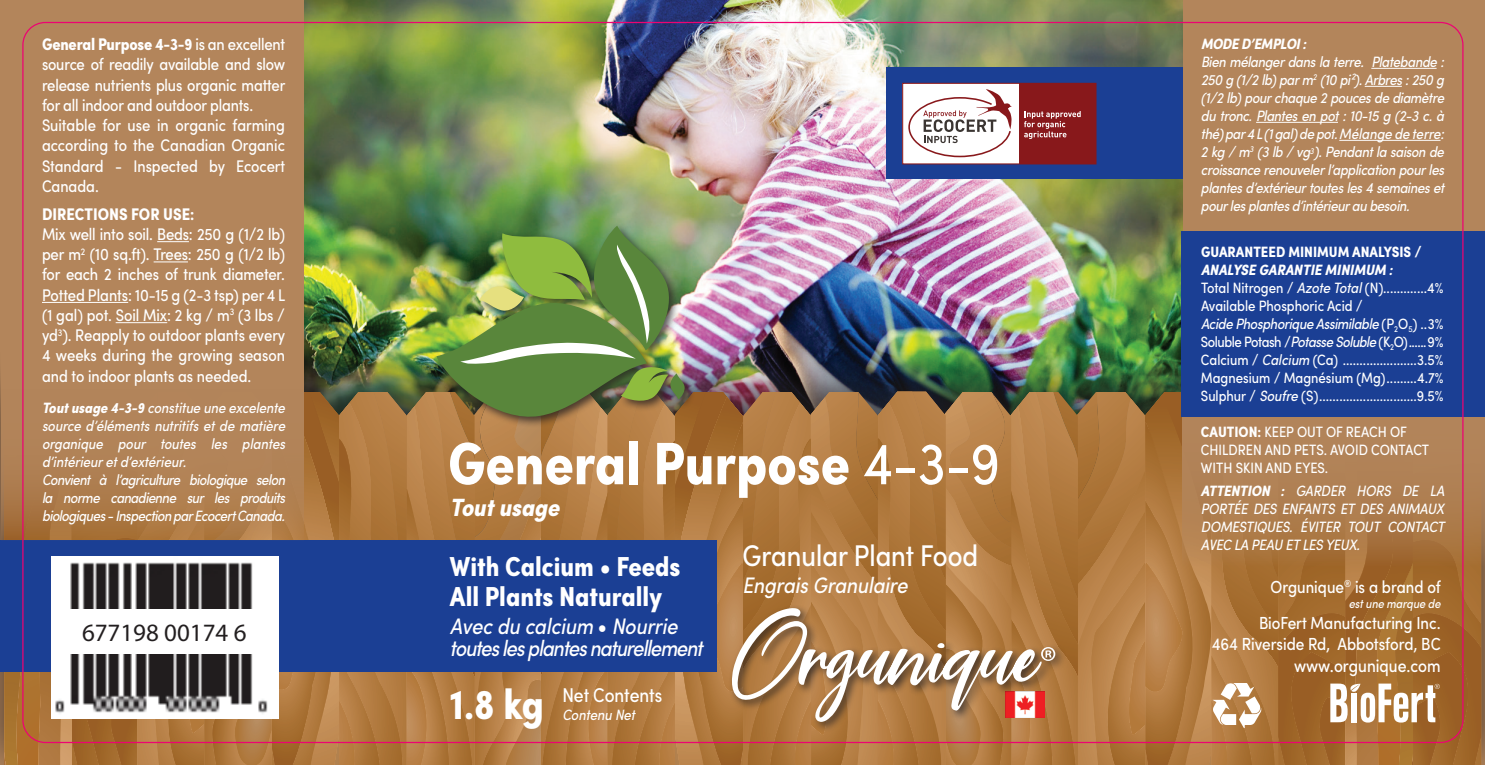
<style>
.page{position:relative;width:1485px;height:765px;background:#fff}
.page>*{position:absolute;margin:0;border:0;box-sizing:border-box;transform-origin:0 0}
.t1{font:700 condensed 60px "Sofia Pro";color:#fff}
.t2{font:condensed 30px "Sofia Pro";color:#fff}
.t3{font:700 condensed 27.5px/30px "Sofia Pro";color:#fff}
.t4{font:25px "Myriad Pro";color:#231f20}
.t5{font:italic 700 condensed 25px "Sofia Pro";color:#fff}
.t6{font:italic condensed 22.5px/22.5px "Sofia Pro";letter-spacing:-.04em;color:#fff}
.t7{font:italic condensed 22.5px "Sofia Pro";letter-spacing:-.01em;color:#fff}
.t8{font:condensed 20px "Sofia Pro";color:#fff}
.t9{font:condensed 18px "Sofia Pro";color:#fff}
.t10{font:condensed 17.5px/21px "Sofia Pro";color:#fff;text-align:right}
.t11{font:condensed 17px/20.2px "Sofia Pro";letter-spacing:-.005em;color:#fff}
.t12{font:700 condensed 17px "Sofia Pro";color:#fff}
.t13{font:italic condensed 15px/18px "Sofia Pro";letter-spacing:-.02em;color:#fff;text-align:justify}
.t14{font:condensed 15px/18px "Sofia Pro";color:#fff}
.t15{font:700 condensed 15px "Sofia Pro";color:#fff}
.t16{font:italic 700 condensed 15px "Sofia Pro";letter-spacing:-.02em;color:#fff}
.t17{font:italic condensed 15px "Sofia Pro";color:#fff}
.t18{font:italic condensed 12.5px "Sofia Pro";color:#fff}
.s1{font-weight:700}
.s2{font-weight:400}
.s3{font-weight:700;font-style:normal}
.s4{font-weight:700;font-size:42.5px}
.s5{font-weight:700;font-style:italic}
.s6{font-style:italic}
</style>
<div class="page">
<div style="left:1183px;top:0;width:302px;height:765px;background:#b3855b"></div>
<img style="left:303px;top:0;width:880px;height:226px">
<div style="left:0;top:0;width:303px;height:765px;background:#b3855b"></div>
<hr style="left:1371px;top:68px;width:66px;height:1px;background:#fff">
<hr style="left:1365px;top:86px;width:37px;height:1px;background:#fff">
<hr style="left:1256px;top:122px;width:82px;height:1px;background:#fff">
<hr style="left:1339px;top:140px;width:102px;height:1px;background:#fff">
<img style="left:4px;top:226px;width:1479px;height:539px">
<div style="left:886px;top:68px;width:297px;height:111px;background:#1b3f94"></div>
<div style="left:903px;top:83px;width:193px;height:81px;background:#fff"></div>
<div style="left:902px;top:83px;width:195px;height:81px;border:1px solid #88181b"></div>
<div style="left:1019px;top:83px;width:77px;height:81px;background:#88181b"></div>
<svg style="left:908px;top:89px;width:104px;height:68px"></svg>
<svg style="left:1024px;top:111px;width:57px;height:28px"></svg>
<p class="t11" style="left:42px;top:34px;width:245px"><span class="s1">General Purpose 4-3-9</span> is an excellent source of readily available and slow release nutrients plus organic matter for all indoor and outdoor plants.<br>Suitable for use in organic farming according to the Canadian Organic<br>Standard - Inspected by Ecocert<br>Canada.</p>
<p class="t12" style="left:42px;top:203px;width:154px">DIRECTIONS FOR USE:</p>
<p class="t11" style="left:42px;top:224px;width:245px;text-align:justify">Mix well into soil. Beds: 250 g (1/2 lb) per m<sup>2</sup> (10 sq.ft). Trees: 250 g (1/2 lb) for each 2 inches of trunk diameter.<br>Potted Plants: 10-15 g (2-3 tsp) per 4 L (1 gal) pot. Soil Mix: 2 kg / m<sup>3</sup> (3 lbs / yd<sup>3</sup>). Reapply to outdoor plants every 4 weeks during the growing season and to indoor plants as needed.</p>
<p class="t13" style="left:42px;top:399px;width:245px;text-align:left"><span class="s1">Tout usage 4-3-9</span> constitue une excelente source d’éléments nutritifs et de matière organique pour toutes les plantes d’intérieur et d’extérieur.<br>Convient à l’agriculture biologique selon la norme canadienne sur les produits biologiques - Inspection par Ecocert Canada.</p>
<h3 class="t4" style="left:82px;top:617px;width:166px">677198 00174 6</h3>
<h1 class="t1" style="left:448px;top:426px;width:554px">General Purpose <span class="s2">4-3-9</span></h1>
<h3 class="t5" style="left:450px;top:492px;width:111px">Tout usage</h3>
<h3 class="t3" style="left:450px;top:551px;width:232px">With Calcium • Feeds<br>All Plants Naturally</h3>
<h3 class="t6" style="left:450px;top:614px;width:254px">Avec du calcium <span class="s3">•</span> Nourrie toutes les plantes naturellement</h3>
<h3 class="t8" style="left:450px;top:682px;width:214px"><span class="s4">1.8 kg</span> Net Contents</h3>
<p class="t17" style="left:562px;top:705px;width:74px">Contenu Net</p>
<h2 class="t2" style="left:742px;top:536px;width:237px">Granular Plant Food</h2>
<h3 class="t7" style="left:742px;top:570px;width:167px">Engrais Granulaire</h3>
<p class="t16" style="left:1201px;top:34px;width:107px">MODE D’EMPLOI :</p>
<p class="t13" style="left:1201px;top:52px;width:245px">Bien mélanger dans la terre. Platebande :<br>250 g (1/2 lb) par m<sup>2</sup> (10 pi²). Arbres : 250 g (1/2 lb) pour chaque 2 pouces de diamètre du tronc. Plantes en pot : 10-15 g (2-3 c. à thé) par 4 L (1 gal) de pot. Mélange de terre:<br>2 kg / m<sup>3</sup> (3 lb / vg<sup>3</sup>). Pendant la saison de croissance renouveler l’application pour les plantes d’extérieur toutes les 4 semaines et pour les plantes d’intérieur au besoin.</p>
<p class="t15" style="left:1201px;top:242px;width:222px">GUARANTEED MINIMUM ANALYSIS /</p>
<p class="t14" style="left:1201px;top:261px;width:244px"><span class="s5">ANALYSE GARANTIE MINIMUM :<br></span>Total Nitrogen / <span class="s6">Azote Total</span> (N).............4% Available Phosphoric Acid /<br><span class="s6">Acide Phosphorique Assimilable</span> (P<sub>2</sub>O<sub>5</sub>) ..3% Soluble Potash /<span class="s6">Potasse Soluble</span> (K<sub>2</sub>O)......9% Calcium / <span class="s6">Calcium</span> (Ca) ......................3.5% Magnesium / Magnésium (Mg).........4.7% Sulphur / <span class="s6">Soufre</span> (S).............................9.5%</p>
<p class="t14" style="left:1201px;top:423px;width:230px"><span class="s1">CAUTION:</span> KEEP OUT OF REACH OF<br>CHILDREN AND PETS. AVOID CONTACT<br>WITH SKIN AND EYES.</p>
<p class="t13" style="left:1201px;top:482px;width:245px"><span class="s1">ATTENTION :</span> GARDER HORS DE LA PORTÉE DES ENFANTS ET DES ANIMAUX DOMESTIQUES. ÉVITER TOUT CONTACT AVEC LA PEAU ET LES YEUX.</p>
<p class="t10" style="left:1271px;top:576px;width:172px">Orgunique<sup>®</sup> is a brand of</p>
<p class="t18" style="left:1349px;top:596px;width:93px">est une marque de</p>
<p class="t10" style="left:1212px;top:612px;width:230px">BioFert Manufacturing Inc.<br>464 Riverside Rd, Abbotsford, BC</p>
<p class="t9" style="left:1294px;top:654px;width:148px">www.orgunique.com</p>
</div>
